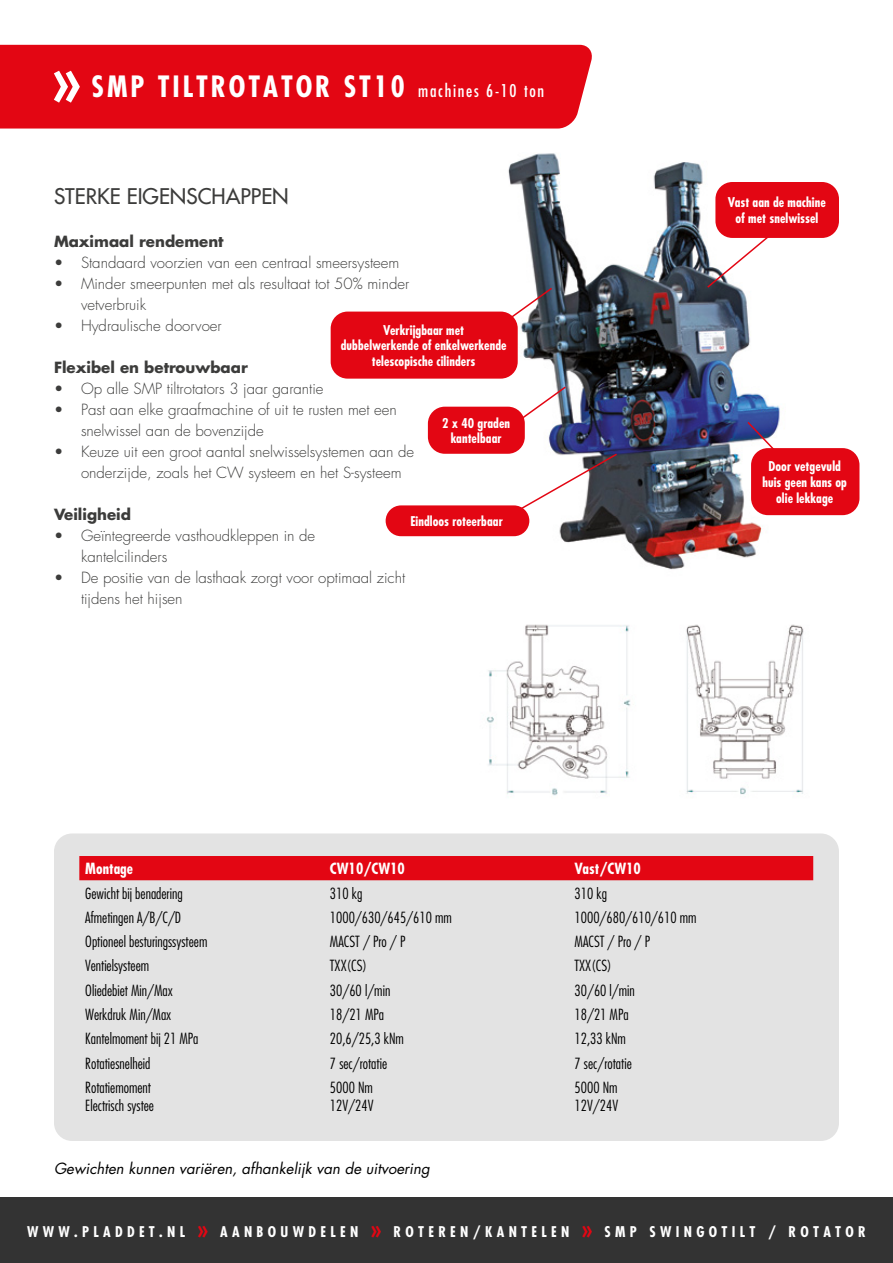
<style>
.page{position:relative;width:893px;height:1263px;background:#fff}
.page>*{position:absolute;margin:0;border:0;box-sizing:border-box;transform-origin:0 0}
.t1{font:700 condensed 28.65px "Futura";letter-spacing:.1em;color:#fff}
.t2{font:21px "Futura";color:#3c3c3b}
.t3{font:300 15px/21px "Futura";color:#3c3c3b}
.t4{font:300 condensed 15px/18px "Futura";color:#000}
.t5{font:italic 15px "Futura";color:#000}
.t6{font:700 15px "Futura";color:#3c3c3b}
.t7{font:700 condensed 15px "Futura";color:#fff}
.t8{font:700 condensed 14.4px "Futura";letter-spacing:.3em;color:#fff}
.t9{font:700 condensed 13.05px/15.8px "Futura";letter-spacing:.01em;color:#fff;text-align:center}
.s1{font-weight:400;font-size:17.1px}
.s2{font-size:25.2px;color:#e30613}
</style>
<div class="page">
<div style="left:0;top:44px;width:592px;height:85px;background:#e30613"></div>
<img style="left:485px;top:153px;width:341px;height:417px">
<svg style="left:54px;top:71px;width:26px;height:32px"></svg>
<div style="left:0;top:1198px;width:893px;height:65px;background:#333"></div>
<div style="left:54px;top:833px;width:785px;height:308px;background:#e3e3e3;border-radius:18px"></div>
<div style="left:79px;top:856px;width:734px;height:24px;background:#e30613"></div>
<div style="left:428px;top:407px;width:97px;height:47px;background:#e30613;border-radius:17px"></div>
<div style="left:386px;top:505px;width:143px;height:31px;background:#e30613;border-radius:15px"></div>
<div style="left:751px;top:448px;width:108px;height:67px;background:#e30613;border-radius:17px"></div>
<div style="left:331px;top:312px;width:187px;height:67px;background:#e30613;border-radius:17px"></div>
<svg style="left:706px;top:227px;width:73px;height:62px"></svg>
<svg style="left:502px;top:452px;width:117px;height:68px"></svg>
<svg style="left:746px;top:420px;width:33px;height:35px"></svg>
<svg style="left:505px;top:286px;width:49px;height:36px"></svg>
<svg style="left:519px;top:385px;width:48px;height:36px"></svg>
<div style="left:715px;top:182px;width:124px;height:56px;background:#e30613;border-radius:17px"></div>
<img style="left:486px;top:624px;width:318px;height:172px">
<h1 class="t1" style="left:92px;top:68px;width:454px">SMP TILTROTATOR ST10 <span class="s1">machines 6-10 ton</span></h1>
<h2 class="t2" style="left:54px;top:183px;width:236px">STERKE EIGENSCHAPPEN</h2>
<p class="t6" style="left:54px;top:231px;width:171px">Maximaal rendement</p>
<p class="t3" style="left:54px;top:252px;width:347px">• Standaard voorzien van een centraal smeersysteem</p>
<p class="t3" style="left:81px;top:273px;width:330px;text-indent:-27px">• Minder smeerpunten met als resultaat tot 50% minder vetverbruik</p>
<p class="t3" style="left:54px;top:315px;width:169px">• Hydraulische doorvoer</p>
<p class="t6" style="left:54px;top:357px;width:195px">Flexibel en betrouwbaar</p>
<p class="t3" style="left:54px;top:378px;width:271px">• Op alle SMP tiltrotators 3 jaar garantie</p>
<p class="t3" style="left:81px;top:399px;width:317px;text-indent:-27px">• Past aan elke graafmachine of uit te rusten met een snelwissel aan de bovenzijde</p>
<p class="t3" style="left:81px;top:441px;width:335px;text-indent:-27px">• Keuze uit een groot aantal snelwisselsystemen aan de onderzijde, zoals het CW systeem en het S-systeem</p>
<p class="t6" style="left:54px;top:504px;width:79px">Veiligheid</p>
<p class="t3" style="left:81px;top:525px;width:236px;text-indent:-27px">• Geïntegreerde vasthoudkleppen in de kantelcilinders</p>
<p class="t3" style="left:81px;top:567px;width:326px;text-indent:-27px">• De positie van de lasthaak zorgt voor optimaal zicht tijdens het hijsen</p>
<p class="t9" style="left:341px;top:322px;width:167px">Verkrijgbaar met<br>dubbelwerkende of enkelwerkende telescopische cilinders</p>
<p class="t9" style="left:442px;top:415px;width:69px">2 x 40 graden kantelbaar</p>
<p class="t9" style="left:410px;top:513px;width:94px">Eindloos roteerbaar</p>
<p class="t9" style="left:728px;top:195px;width:99px">Vast aan de machine of met snelwissel</p>
<p class="t9" style="left:762px;top:458px;width:86px">Door vetgevuld huis geen kans op olie lekkage</p>
<p class="t7" style="left:85px;top:859px;width:49px">Montage</p>
<p class="t7" style="left:330px;top:859px;width:76px">CW10/CW10</p>
<p class="t7" style="left:575px;top:859px;width:68px">Vast/CW10</p>
<p class="t4" style="left:85px;top:884px;width:99px">Gewicht bij benadering</p>
<p class="t4" style="left:330px;top:884px;width:34px">310 kg</p>
<p class="t4" style="left:575px;top:884px;width:34px">310 kg</p>
<p class="t4" style="left:85px;top:908px;width:97px">Afmetingen A/B/C/D</p>
<p class="t4" style="left:330px;top:908px;width:123px">1000/630/645/610 mm</p>
<p class="t4" style="left:575px;top:908px;width:123px">1000/680/610/610 mm</p>
<p class="t4" style="left:85px;top:932px;width:124px">Optioneel besturingssysteem</p>
<p class="t4" style="left:330px;top:932px;width:77px">MACST / Pro / P</p>
<p class="t4" style="left:575px;top:932px;width:77px">MACST / Pro / P</p>
<p class="t4" style="left:85px;top:956px;width:65px">Ventielsysteem</p>
<p class="t4" style="left:330px;top:956px;width:39px">TXX(CS)</p>
<p class="t4" style="left:575px;top:956px;width:39px">TXX(CS)</p>
<p class="t4" style="left:85px;top:981px;width:89px">Oliedebiet Min/Max</p>
<p class="t4" style="left:330px;top:981px;width:62px">30/60 l/min</p>
<p class="t4" style="left:575px;top:981px;width:62px">30/60 l/min</p>
<p class="t4" style="left:85px;top:1005px;width:87px">Werkdruk Min/Max</p>
<p class="t4" style="left:330px;top:1005px;width:56px">18/21 MPa</p>
<p class="t4" style="left:575px;top:1005px;width:56px">18/21 MPa</p>
<p class="t4" style="left:85px;top:1029px;width:115px">Kantelmoment bij 21 MPa</p>
<p class="t4" style="left:330px;top:1029px;width:75px">20,6/25,3 kNm</p>
<p class="t4" style="left:575px;top:1029px;width:53px">12,33 kNm</p>
<p class="t4" style="left:85px;top:1054px;width:67px">Rotatiesnelheid</p>
<p class="t4" style="left:330px;top:1054px;width:59px">7 sec/rotatie</p>
<p class="t4" style="left:575px;top:1054px;width:59px">7 sec/rotatie</p>
<p class="t4" style="left:85px;top:1078px;width:70px">Rotatiemoment<br>Electrisch systee</p>
<p class="t4" style="left:330px;top:1078px;width:45px">5000 Nm<br>12V/24V</p>
<p class="t4" style="left:575px;top:1078px;width:45px">5000 Nm<br>12V/24V</p>
<p class="t5" style="left:54px;top:1158px;width:377px">Gewichten kunnen variëren, afhankelijk van de uitvoering</p>
<p class="t8" style="left:27px;top:1222px;width:840px">WWW.PLADDET.NL <span class="s2">»</span> AANBOUWDELEN <span class="s2">»</span> ROTEREN/KANTELEN <span class="s2">»</span> SMP SWINGOTILT / ROTATOR</p>
</div>
